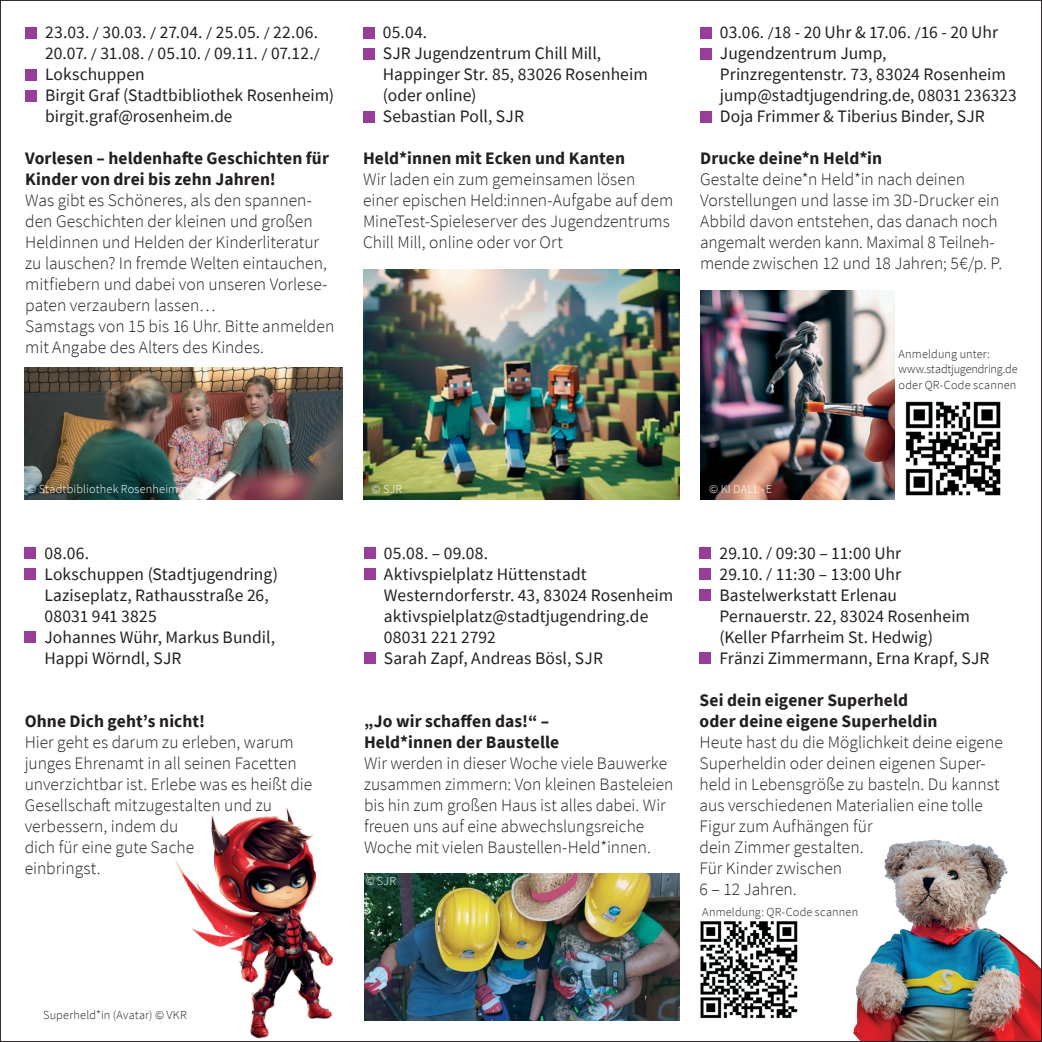
<style>
.page{position:relative;width:1042px;height:1042px;background:#fff}
.page>*{position:absolute;margin:0;border:0;box-sizing:border-box;transform-origin:0 0}
.t1{font:300 17.5px/21px "Source Sans Pro";color:#231f20}
.t2{font:17.5px/21px "Source Sans Pro";letter-spacing:.005em;color:#231f20}
.t3{font:300 12.25px/15.8px "Source Sans Pro";letter-spacing:.015em;color:#231f20}
.t4{font:300 12.25px "Source Sans Pro";letter-spacing:.015em;color:#fff}
.s1{font-size:14px}
.s2{font-weight:700}
</style>
<div class="page">
<div style="left:25px;top:547px;width:11px;height:12px;background:#973f98"></div>
<div style="left:25px;top:568px;width:11px;height:12px;background:#973f98"></div>
<div style="left:25px;top:631px;width:11px;height:12px;background:#973f98"></div>
<div style="left:364px;top:547px;width:11px;height:12px;background:#973f98"></div>
<div style="left:364px;top:568px;width:11px;height:12px;background:#973f98"></div>
<div style="left:364px;top:652px;width:11px;height:12px;background:#973f98"></div>
<img style="left:364px;top:874px;width:315px;height:146px">
<div style="left:699px;top:547px;width:12px;height:12px;background:#973f98"></div>
<div style="left:699px;top:568px;width:12px;height:12px;background:#973f98"></div>
<div style="left:699px;top:589px;width:12px;height:12px;background:#973f98"></div>
<div style="left:699px;top:652px;width:12px;height:12px;background:#973f98"></div>
<img style="left:700px;top:921px;width:98px;height:98px">
<img style="left:853px;top:839px;width:187px;height:201px">
<img style="left:175px;top:807px;width:159px;height:232px">
<div style="left:25px;top:27px;width:12px;height:11px;background:#973f98"></div>
<div style="left:25px;top:69px;width:12px;height:11px;background:#973f98"></div>
<div style="left:25px;top:90px;width:12px;height:11px;background:#973f98"></div>
<img style="left:24px;top:367px;width:318px;height:132px">
<div style="left:363px;top:27px;width:11px;height:11px;background:#973f98"></div>
<div style="left:363px;top:48px;width:11px;height:11px;background:#973f98"></div>
<div style="left:363px;top:111px;width:11px;height:11px;background:#973f98"></div>
<img style="left:363px;top:269px;width:317px;height:230px">
<div style="left:700px;top:27px;width:11px;height:11px;background:#973f98"></div>
<div style="left:700px;top:48px;width:11px;height:11px;background:#973f98"></div>
<div style="left:700px;top:111px;width:11px;height:11px;background:#973f98"></div>
<img style="left:701px;top:290px;width:193px;height:209px">
<img style="left:905px;top:401px;width:96px;height:95px">
<p class="t2" style="left:45px;top:22px;width:291px">23.03. <span class="s1">/</span> 30.03. <span class="s1">/</span> 27.04. <span class="s1">/</span> 25.05. <span class="s1">/</span> 22.06.<br>20.07. <span class="s1">/</span> 31.08. <span class="s1">/</span> 05.10. <span class="s1">/</span> 09.11. <span class="s1">/</span> 07.12.<span class="s1">/ </span>Lokschuppen<br>Birgit Graf (Stadtbibliothek Rosenheim) birgit.graf@rosenheim.de</p>
<p class="t1" style="left:25px;top:148px;width:311px"><span class="s2">Vorlesen – heldenhafte Geschichten für Kinder von drei bis zehn Jahren!<br></span>Was gibt es Schöneres, als den spannen&shy;den Geschichten der kleinen und großen Heldinnen und Helden der Kinderliteratur zu lauschen? In fremde Welten eintauchen, mitfiebern und dabei von unseren Vorlese&shy;paten verzaubern lassen…<br>Samstags von 15 bis 16 Uhr. Bitte anmelden mit Angabe des Alters des Kindes.</p>
<p class="t2" style="left:383px;top:22px;width:266px">05.04.<br>SJR Jugendzentrum Chill Mill,<br>Happinger Str. 85, 83026 Rosenheim (oder online)<br>Sebastian Poll, SJR</p>
<p class="t1" style="left:363px;top:148px;width:312px"><span class="s2">Held*innen mit Ecken und Kanten<br></span>Wir laden ein zum gemeinsamen lösen einer epischen Held:innen-Aufgabe auf dem MineTest-Spieleserver des Jugendzentrums Chill Mill, online oder vor Ort</p>
<p class="t2" style="left:720px;top:22px;width:298px">03.06. <span class="s1">/</span>18 - 20 Uhr &amp; 17.06. <span class="s1">/</span>16 - 20 Uhr Jugendzentrum Jump, Prinzregentenstr. 73, 83024 Rosenheim jump@stadtjugendring.de, 08031 236323<br>Doja Frimmer &amp; Tiberius Binder, SJR</p>
<p class="t1" style="left:700px;top:148px;width:304px"><span class="s2">Drucke deine*n Held*in<br></span>Gestalte deine*n Held*in nach deinen Vorstellungen und lasse im 3D-Drucker ein Abbild davon entstehen, das danach noch angemalt werden kann. Maximal 8 Teilneh&shy;mende zwischen 12 und 18 Jahren; 5€/p. P.</p>
<p class="t3" style="left:898px;top:346px;width:121px">Anmeldung unter: www.stadtjugendring.de oder QR-Code scannen</p>
<p class="t4" style="left:27px;top:482px;width:152px">© Stadtbibliothek Rosenheim</p>
<p class="t4" style="left:371px;top:482px;width:32px">© SJR</p>
<p class="t2" style="left:45px;top:542px;width:235px">08.06.<br>Lokschuppen (Stadtjugendring)<br>Laziseplatz, Rathausstraße 26,<br>08031 941 3825<br>Johannes Wühr, Markus Bundil,<br>Happi Wörndl, SJR</p>
<p class="t2" style="left:384px;top:542px;width:291px">05.08. – 09.08.<br>Aktivspielplatz Hüttenstadt<br>Westerndorferstr. 43, 83024 Rosenheim aktivspielplatz@stadtjugendring.de<br>08031 221 2792<br>Sarah Zapf, Andreas Bösl, SJR</p>
<p class="t1" style="left:25px;top:710px;width:289px"><span class="s2">Ohne Dich geht’s nicht!<br></span>Hier geht es darum zu erleben, warum junges Ehrenamt in all seinen Facetten unverzichtbar ist. Erlebe was es heißt die<br>Gesellschaft mitzugestalten und zu verbessern, indem du<br>dich für eine gute Sache<br>einbringst.</p>
<p class="t1" style="left:364px;top:710px;width:311px"><span class="s2">„Jo wir schaffen das!“ –<br>Held*innen der Baustelle<br></span>Wir werden in dieser Woche viele Bauwerke zusammen zimmern: Von kleinen Basteleien bis hin zum großen Haus ist alles dabei. Wir freuen uns auf eine abwechslungsreiche Woche mit vielen Baustellen-Held*innen.</p>
<p class="t4" style="left:365px;top:873px;width:32px">© SJR</p>
<p class="t4" style="left:709px;top:482px;width:64px">© KI DALL -E</p>
<p class="t2" style="left:719px;top:542px;width:271px">29.10. <span class="s1">/</span> 09:30 – 11:00 Uhr<br>29.10. <span class="s1">/</span> 11:30 – 13:00 Uhr<br>Bastelwerkstatt Erlenau<br>Pernauerstr. 22, 83024 Rosenheim (Keller Pfarrheim St. Hedwig)<br>Fränzi Zimmermann, Erna Krapf, SJR</p>
<p class="t1" style="left:699px;top:690px;width:305px"><span class="s2">Sei dein eigener Superheld<br>oder deine eigene Superheldin<br></span>Heute hast du die Möglichkeit deine eigene<br>Superheldin oder deinen eigenen Super&shy;held in Lebensgröße zu basteln. Du kannst aus verschiedenen Materialien eine tolle<br>Figur zum Aufhängen für<br>dein Zimmer gestalten.<br>Für Kinder zwischen<br>6 – 12 Jahren.</p>
<p class="t3" style="left:702px;top:903px;width:157px">Anmeldung: QR-Code scannen</p>
<p class="t3" style="left:43px;top:1007px;width:145px">Superheld*in (Avatar) © VKR</p>
</div>
